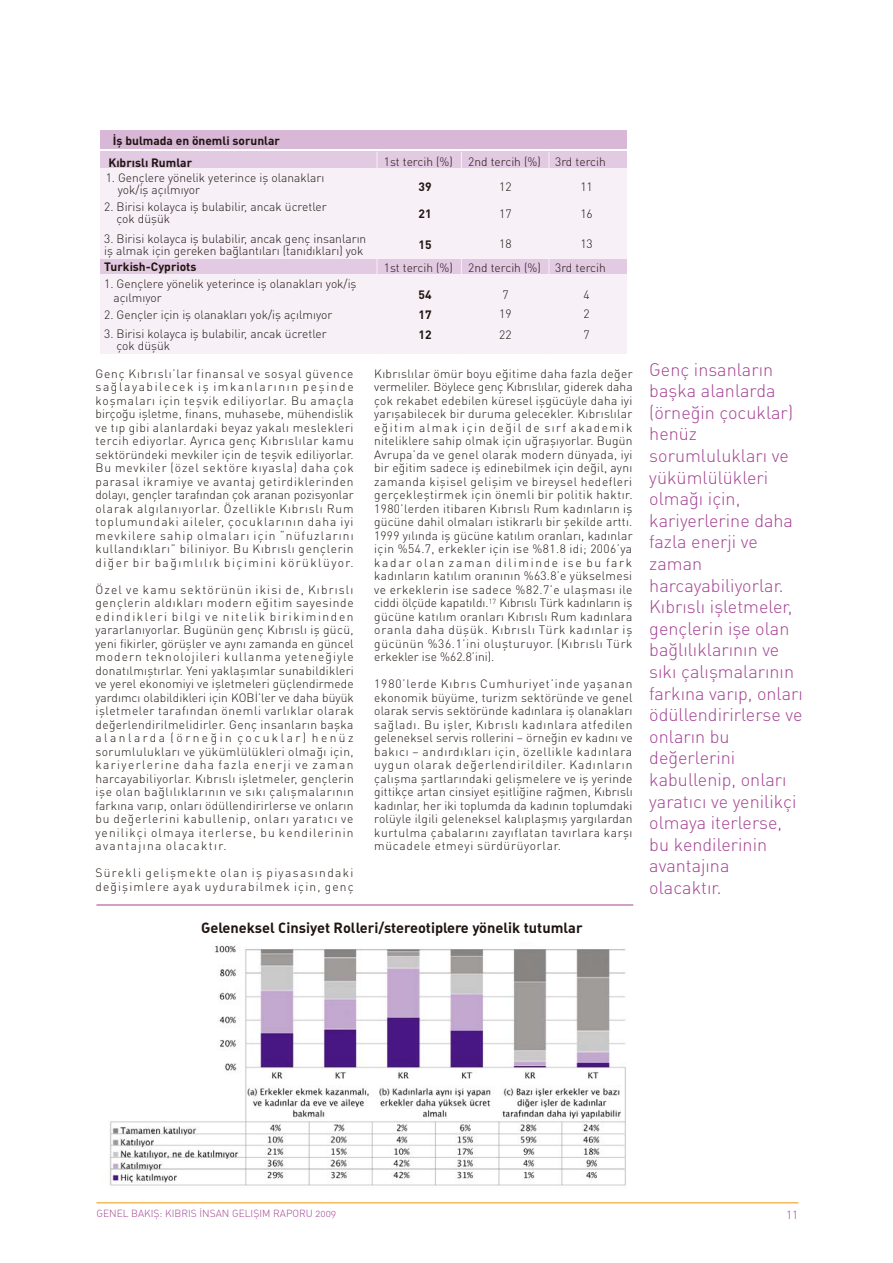
<style>
.page{position:relative;width:893px;height:1263px;background:#fff}
.page>*{position:absolute;margin:0;border:0;box-sizing:border-box;transform-origin:0 0}
.t1{font:18px/21.6px "DIN Turk Light Alternate";color:#a44292}
.t2{font:14.55px "DIN Turk Bold Alternate";color:#1f1410}
.t3{font:300 12px/13.5px "DIN Turk";color:#1f1410}
.t4{font:300 12px/13.5px "DIN Turk";letter-spacing:.1em;color:#1f1410}
.t5{font:700 12px "DIN Turk";color:#1f1410}
.t6{font:700 12px "DIN Greek";color:#1f1410}
.t7{font:300 12px "DIN Greek";color:#1f1410}
.t8{font:300 11.7px "DIN Greek";color:#a44292}
.t9{font:10.2px "DIN Turk Light Alternate";color:#a44292}
</style>
<div class="page">
<div style="left:100px;top:258px;width:526px;height:96px;background:#f7f0f7"></div>
<hr style="left:96px;top:1203px;width:702px;height:1px;background:#f19600">
<div style="left:100px;top:151px;width:526px;height:20px;background:#e2cae2"></div>
<div style="left:100px;top:256px;width:526px;height:18px;background:#e2cae2"></div>
<div style="left:100px;top:168px;width:526px;height:90px;background:#f7f0f7"></div>
<div style="left:100px;top:130px;width:526px;height:18px;background:#d8b7d7"></div>
<hr style="left:376px;top:152px;width:1px;height:202px;background:#f7f0f7">
<hr style="left:548px;top:152px;width:1px;height:202px;background:#f7f0f7">
<hr style="left:461px;top:152px;width:1px;height:202px;background:#f7f0f7">
<hr style="left:96px;top:905px;width:537px;height:1px;background:#a44292">
<img style="left:110px;top:945px;width:516px;height:241px">
<p class="t5" style="left:113px;top:133px;width:168px">İş bulmada en önemli sorunlar</p>
<p class="t5" style="left:108px;top:154px;width:85px">Kıbrıslı Rumlar</p>
<p class="t3" style="left:384px;top:155px;width:71px">1st tercih (%)</p>
<p class="t3" style="left:468px;top:155px;width:139px">2nd tercih (%) 3rd tercih</p>
<p class="t6" style="left:418px;top:180px;width:15px">39</p>
<p class="t7" style="left:499px;top:180px;width:14px">12</p>
<p class="t7" style="left:580px;top:180px;width:14px">11</p>
<p class="t3" style="left:116px;top:200px;width:212px;line-height:11.7px;text-indent:-12px">2. Birisi kolayca iş bulabilir, ancak ücretler çok düşük</p>
<p class="t6" style="left:418px;top:206px;width:15px">21</p>
<p class="t7" style="left:499px;top:206px;width:14px">17</p>
<p class="t7" style="left:580px;top:206px;width:14px">16</p>
<p class="t3" style="left:104px;top:233px;width:263px;line-height:11.7px">3. Birisi kolayca iş bulabilir, ancak genç insanların iş almak için gereken bağlantıları (tanıdıkları) yok</p>
<p class="t6" style="left:418px;top:237px;width:15px">15</p>
<p class="t7" style="left:499px;top:237px;width:14px">18</p>
<p class="t7" style="left:580px;top:237px;width:14px">13</p>
<p class="t6" style="left:104px;top:259px;width:94px">Turkish-Cypriots</p>
<p class="t3" style="left:113px;top:276px;width:245px;line-height:14.4px;text-indent:-9px">1. Gençlere yönelik yeterince iş olanakları yok/iş açılmıyor</p>
<p class="t3" style="left:118px;top:171px;width:208px;line-height:11.7px;text-indent:-12px">1. Gençlere yönelik yeterince iş olanakları yok/iş açılmıyor</p>
<p class="t3" style="left:384px;top:261px;width:71px">1st tercih (%)</p>
<p class="t3" style="left:468px;top:261px;width:139px">2nd tercih (%) 3rd tercih</p>
<p class="t6" style="left:418px;top:288px;width:15px">54</p>
<p class="t7" style="left:502px;top:288px;width:8px">7</p>
<p class="t7" style="left:583px;top:288px;width:8px">4</p>
<p class="t3" style="left:104px;top:307px;width:230px">2. Gençler için iş olanakları yok/iş açılmıyor</p>
<p class="t6" style="left:418px;top:307px;width:15px">17</p>
<p class="t7" style="left:499px;top:307px;width:14px">19</p>
<p class="t7" style="left:583px;top:307px;width:8px">2</p>
<p class="t3" style="left:116px;top:328px;width:212px;line-height:11.7px;text-indent:-12px">3. Birisi kolayca iş bulabilir, ancak ücretler çok düşük</p>
<p class="t6" style="left:418px;top:328px;width:15px">12</p>
<p class="t7" style="left:499px;top:328px;width:14px">22</p>
<p class="t7" style="left:583px;top:328px;width:8px">7</p>
<p class="t3" style="left:95px;top:366px;width:260px;text-align:justify">Genç Kıbrıslı’lar finansal ve sosyal güvence sağlayabilecek iş imkanlarının peşinde koşmaları için teşvik ediliyorlar. Bu amaçla birçoğu işletme, finans, muhasebe, mühendislik ve tıp gibi alanlardaki beyaz yakalı meslekleri tercih ediyorlar. Ayrıca genç Kıbrıslılar kamu sektöründeki mevkiler için de teşvik ediliyorlar.<br>Bu mevkiler (özel sektöre kıyasla) daha çok parasal ikramiye ve avantaj getirdiklerinden dolayı, gençler tarafından çok aranan pozisyonlar olarak algılanıyorlar. Özellikle Kıbrıslı Rum toplumundaki aileler, çocuklarının daha iyi mevkilere sahip olmaları için “nüfuzlarını kullandıkları” biliniyor. Bu Kıbrıslı gençlerin diğer bir bağımlılık biçimini körüklüyor.</p>
<p class="t3" style="left:95px;top:582px;width:260px;text-align:justify">Özel ve kamu sektörünün ikisi de, Kıbrıslı gençlerin aldıkları modern eğitim sayesinde edindikleri bilgi ve nitelik birikiminden yararlanıyorlar. Bugünün genç Kıbrıslı iş gücü, yeni fikirler, görüşler ve aynı zamanda en güncel modern teknolojileri kullanma yeteneğiyle donatılmıştırlar. Yeni yaklaşımlar sunabildikleri ve yerel ekonomiyi ve işletmeleri güçlendirmede yardımcı olabildikleri için KOBİ’ler ve daha büyük işletmeler tarafından önemli varlıklar olarak değerlendirilmelidirler. Genç insanların başka alanlarda (örneğin çocuklar) henüz sorumlulukları ve yükümlülükleri olmağı için, kariyerlerine daha fazla enerji ve zaman harcayabiliyorlar. Kıbrıslı işletmeler, gençlerin işe olan bağlılıklarının ve sıkı çalışmalarının farkına varıp, onları ödüllendirirlerse ve onların bu değerlerini kabullenip, onları yaratıcı ve yenilikçi olmaya iterlerse, bu kendilerinin avantajına olacaktır.</p>
<p class="t4" style="left:95px;top:866px;width:260px">Sürekli gelişmekte olan iş piyasasındaki değişimlere ayak uydurabilmek için, genç</p>
<p class="t3" style="left:374px;top:366px;width:260px;text-align:justify">Kıbrıslılar ömür boyu eğitime daha fazla değer vermeliler. Böylece genç Kıbrıslılar, giderek daha çok rekabet edebilen küresel işgücüyle daha iyi yarışabilecek bir duruma gelecekler. Kıbrıslılar eğitim almak için değil de sırf akademik niteliklere sahip olmak için uğraşıyorlar. Bugün Avrupa’da ve genel olarak modern dünyada, iyi bir eğitim sadece iş edinebilmek için değil, aynı zamanda kişisel gelişim ve bireysel hedefleri gerçekleştirmek için önemli bir politik haktır.<br>1980’lerden itibaren Kıbrıslı Rum kadınların iş gücüne dahil olmaları istikrarlı bir şekilde arttı.<br>1999 yılında iş gücüne katılım oranları, kadınlar için %54.7, erkekler için ise %81.8 idi; 2006’ya kadar olan zaman diliminde ise bu fark kadınların katılım oranının %63.8’e yükselmesi ve erkeklerin ise sadece %82.7’e ulaşması ile ciddi ölçüde kapatıldı.<sup>17</sup> Kıbrıslı Türk kadınların iş gücüne katılım oranları Kıbrıslı Rum kadınlara oranla daha düşük. Kıbrıslı Türk kadınlar iş gücünün %36.1’ini oluşturuyor. (Kıbrıslı Türk erkekler ise %62.8’ini).</p>
<p class="t3" style="left:374px;top:677px;width:260px;text-align:justify">1980’lerde Kıbrıs Cumhuriyet’inde yaşanan ekonomik büyüme, turizm sektöründe ve genel olarak servis sektöründe kadınlara iş olanakları sağladı. Bu işler, Kıbrıslı kadınlara atfedilen geleneksel servis rollerini – örneğin ev kadını ve bakıcı – andırdıkları için, özellikle kadınlara uygun olarak değerlendirildiler. Kadınların çalışma şartlarındaki gelişmelere ve iş yerinde gittikçe artan cinsiyet eşitliğine rağmen, Kıbrıslı kadınlar, her iki toplumda da kadının toplumdaki rolüyle ilgili geleneksel kalıplaşmış yargılardan kurtulma çabalarını zayıflatan tavırlara karşı mücadele etmeyi sürdürüyorlar.</p>
<p class="t2" style="left:201px;top:917px;width:383px">Geleneksel Cinsiyet Rolleri/stereotiplere yönelik tutumlar</p>
<p class="t1" style="left:649px;top:358px;width:155px">Genç insanların başka alanlarda (örneğin çocuklar) henüz sorumlulukları ve yükümlülükleri olmağı için, kariyerlerine daha fazla enerji ve zaman harcayabiliyorlar.<br>Kıbrıslı işletmeler, gençlerin işe olan bağlılıklarının ve sıkı çalışmalarının farkına varıp, onları ödüllendirirlerse ve onların bu değerlerini kabullenip, onları yaratıcı ve yenilikçi olmaya iterlerse, bu kendilerinin avantajına olacaktır.</p>
<p class="t9" style="left:96px;top:1207px;width:241px">GENEL BAKIŞ: KIBRIS İNSAN GELIŞIM RAPORU 2009</p>
<p class="t8" style="left:786px;top:1208px;width:13px">11</p>
</div>
